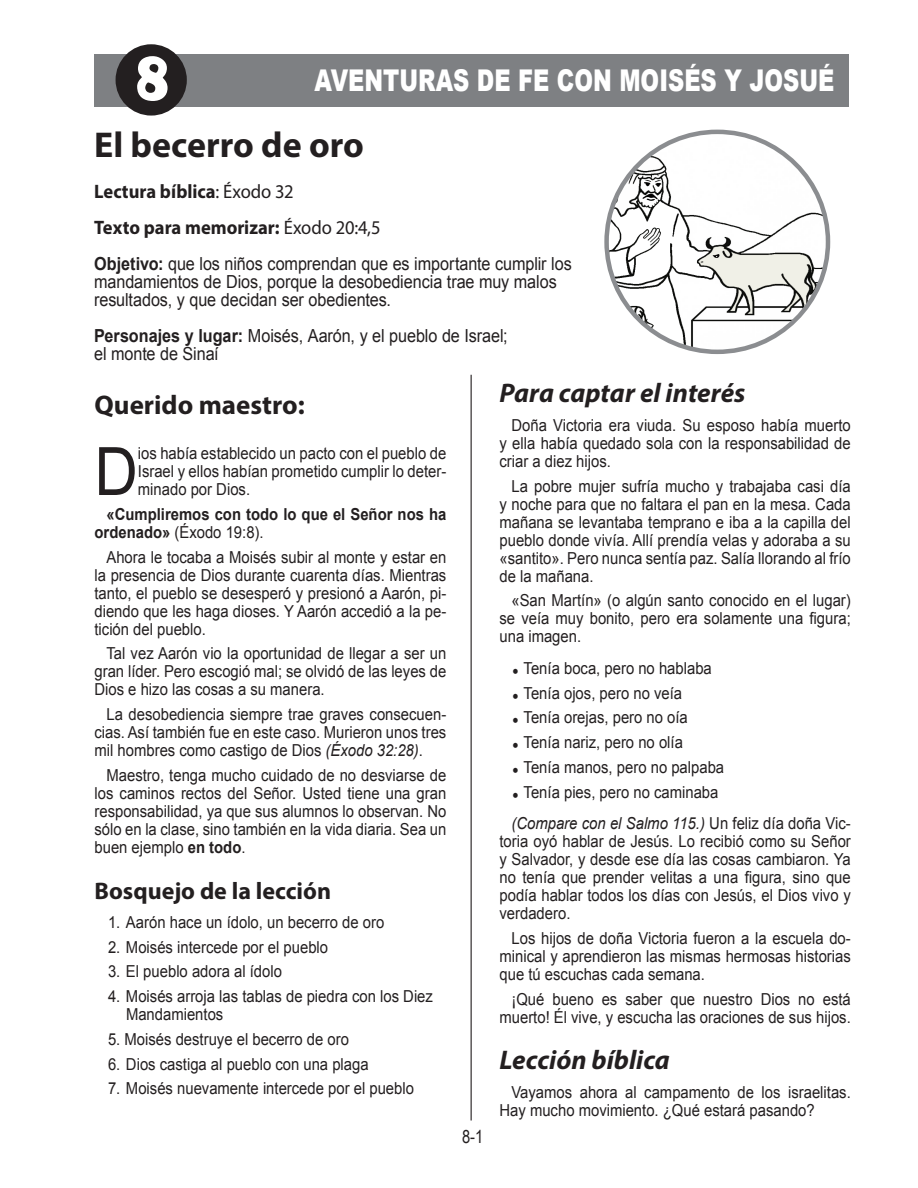
<style>
.page{position:relative;width:918px;height:1188px;background:#fff}
.page>*{position:absolute;margin:0;border:0;box-sizing:border-box;transform-origin:0 0}
.Unidad{font:700 72px "Berlin Sans FB Demi";color:#fff;scale:.9 1}
._02_Body_Drop_Caps{font:66.75px "Arial";color:#231f20;scale:.9 1}
.t1{font:700 36px "Myriad Pro";color:#231f20}
.Unidad-2{font:900 30px "Arial";color:#fff;scale:.75 1}
._02_Body_Sub_Head{font:italic 700 27px "Myriad Pro";color:#231f20}
._03_Querido_Maestro{font:700 27px "Myriad Pro";color:#231f20}
._02_Bosquejo{font:700 24px "Myriad Pro";color:#231f20}
._02_Body_No_Indent{font:700 19.5px "Myriad Pro";color:#231f20;scale:.95 1}
._02_Objetivo{font:18px/18px "Arial";letter-spacing:-.005em;color:#231f20;scale:.9 1}
.t2{font:18px "Arial Narrow";color:#231f20}
._02_Body_Text{font:16.5px/18px "Arial";color:#231f20;text-align:justify;scale:.9 1}
.List{font:16.5px/18px "Arial";color:#231f20;scale:.9 1}
._02_Body_Drop_Caps-2{font:16.5px/18px "Arial";color:#231f20;text-align:justify;scale:.9 1}
._02_Body_Text-2{font:700 16.5px/18px "Arial";color:#231f20;scale:.9 1}
.s1{font-weight:400}
.s2{font-weight:700}
.s3{font-style:italic}
</style>
<div class="page">
<div style="left:94px;top:54px;width:755px;height:52px;background:#7e8083"></div>
<hr style="left:471px;top:375px;width:1px;height:746px;background:#231f20">
<img style="left:608px;top:132px;width:220px;height:220px">
<div style="left:116px;top:44px;width:71px;height:72px;background:#231f20;border-radius:50%"></div>
<p class="Unidad" style="left:137px;top:33px;width:37px">8</p>
<p class="Unidad-2" style="left:314px;top:58px;width:695px">AVENTURAS DE FE CON MOISÉS Y JOSUÉ</p>
<p class="t1" style="left:94px;top:122px;width:271px">El becerro de oro</p>
<p class="_02_Body_No_Indent" style="left:94px;top:179px;width:211px">Lectura bíblica<span class="s1">: Éxodo 32</span></p>
<p class="_02_Body_No_Indent" style="left:94px;top:215px;width:303px">Texto para memorizar: <span class="s1">Éxodo 20:4,5</span></p>
<p class="_02_Objetivo" style="left:94px;top:255px;width:532px"><span class="s2">Objetivo:</span> que los niños comprendan que es importante cumplir los mandamientos de Dios, porque la desobediencia trae muy malos resultados, y que decidan ser obedientes.</p>
<p class="_02_Objetivo" style="left:94px;top:327px;width:461px"><span class="s2">Personajes y lugar:</span> Moisés, Aarón, y el pueblo de Israel; el monte de Sinaí</p>
<p class="_03_Querido_Maestro" style="left:94px;top:387px;width:212px">Querido maestro:</p>
<p class="_02_Body_Drop_Caps" style="left:94px;top:428px;width:50px">D</p>
<p class="_02_Body_Drop_Caps-2" style="left:138px;top:444px;width:344px">ios había establecido un pacto con el pueblo de Israel y ellos habían prometido cumplir lo deter&shy;minado por Dios.</p>
<p class="_02_Body_Text-2" style="left:94px;top:505px;width:393px;text-indent:12px">«Cumpliremos con todo lo que el Señor nos ha ordenado» <span class="s1">(Éxodo 19:8).</span></p>
<p class="_02_Body_Text" style="left:94px;top:548px;width:393px;text-indent:12px">Ahora le tocaba a Moisés subir al monte y estar en la presencia de Dios durante cuarenta días. Mientras tanto, el pueblo se desesperó y presionó a Aarón, pi&shy;diendo que les haga dioses. Y Aarón accedió a la pe&shy;tición del pueblo.</p>
<p class="_02_Body_Text" style="left:94px;top:645px;width:392px;text-indent:12px">Tal vez Aarón vio la oportunidad de llegar a ser un gran líder. Pero escogió mal; se olvidó de las leyes de Dios e hizo las cosas a su manera.</p>
<p class="_02_Body_Text" style="left:94px;top:705px;width:393px;text-indent:12px">La desobediencia siempre trae graves consecuen&shy;cias. Así también fue en este caso. Murieron unos tres mil hombres como castigo de Dios <span class="s3">(Éxodo 32:28)</span>.</p>
<p class="_02_Body_Text" style="left:94px;top:766px;width:392px;text-indent:12px">Maestro, tenga mucho cuidado de no desviarse de los caminos rectos del Señor. Usted tiene una gran responsabilidad, ya que sus alumnos lo observan. No sólo en la clase, sino también en la vida diaria. Sea un buen ejemplo <span class="s2">en todo</span>.</p>
<p class="_02_Bosquejo" style="left:94px;top:875px;width:238px">Bosquejo de la lección</p>
<p class="List" style="left:108px;top:913px;width:309px">1. Aarón hace un ídolo, un becerro de oro</p>
<p class="List" style="left:108px;top:938px;width:246px">2. Moisés intercede por el pueblo</p>
<p class="List" style="left:108px;top:963px;width:195px">3. El pueblo adora al ídolo</p>
<p class="List" style="left:126px;top:988px;width:343px;text-indent:-18px">4. Moisés arroja las tablas de piedra con los Diez<br>Mandamientos</p>
<p class="List" style="left:108px;top:1030px;width:269px">5. Moisés destruye el becerro de oro</p>
<p class="List" style="left:108px;top:1055px;width:291px">6. Dios castiga al pueblo con una plaga</p>
<p class="List" style="left:108px;top:1080px;width:342px">7. Moisés nuevamente intercede por el pueblo</p>
<p class="_02_Body_Sub_Head" style="left:500px;top:376px;width:248px">Para captar el interés</p>
<p class="_02_Body_Text" style="left:500px;top:416px;width:392px;text-indent:12px">Doña Victoria era viuda. Su esposo había muerto y ella había quedado sola con la responsabilidad de criar a diez hijos.</p>
<p class="_02_Body_Text" style="left:500px;top:477px;width:392px;text-indent:12px">La pobre mujer sufría mucho y trabajaba casi día y noche para que no faltara el pan en la mesa. Cada mañana se levantaba temprano e iba a la capilla del pueblo donde vivía. Allí prendía velas y adoraba a su «santito». Pero nunca sentía paz. Salía llorando al frío de la mañana.</p>
<p class="_02_Body_Text" style="left:500px;top:592px;width:392px;text-indent:12px">«San Martín» (o algún santo conocido en el lugar) se veía muy bonito, pero era solamente una figura; una imagen.</p>
<p class="_02_Body_Text" style="left:524px;top:659px;width:211px">Tenía boca, pero no hablaba</p>
<p class="_02_Body_Text" style="left:524px;top:684px;width:178px">Tenía ojos, pero no veía</p>
<p class="_02_Body_Text" style="left:524px;top:709px;width:184px">Tenía orejas, pero no oía</p>
<p class="_02_Body_Text" style="left:524px;top:734px;width:179px">Tenía nariz, pero no olía</p>
<p class="_02_Body_Text" style="left:524px;top:758px;width:224px">Tenía manos, pero no palpaba</p>
<p class="_02_Body_Text" style="left:524px;top:783px;width:218px">Tenía pies, pero no caminaba</p>
<p class="_02_Body_Text" style="left:500px;top:815px;width:392px;text-indent:12px"><span class="s3">(Compare con el Salmo 115.)</span> Un feliz día doña Vic&shy;toria oyó hablar de Jesús. Lo recibió como su Señor y Salvador, y desde ese día las cosas cambiaron. Ya no tenía que prender velitas a una figura, sino que podía hablar todos los días con Jesús, el Dios vivo y verdadero.</p>
<p class="_02_Body_Text" style="left:500px;top:929px;width:392px;text-indent:12px">Los hijos de doña Victoria fueron a la escuela do&shy;minical y aprendieron las mismas hermosas historias que tú escuchas cada semana.</p>
<p class="_02_Body_Text" style="left:500px;top:990px;width:392px;text-align:right">¡Qué bueno es saber que nuestro Dios no está muerto! Él vive, y escucha las oraciones de sus hijos.</p>
<p class="_02_Body_Sub_Head" style="left:500px;top:1042px;width:172px">Lección bíblica</p>
<p class="_02_Body_Text" style="left:500px;top:1083px;width:392px;text-indent:12px">Vayamos ahora al campamento de los israelitas.<br>Hay mucho movimiento. ¿Qué estará pasando?</p>
<p class="t2" style="left:462px;top:1123px;width:23px">8-1</p>
</div>
